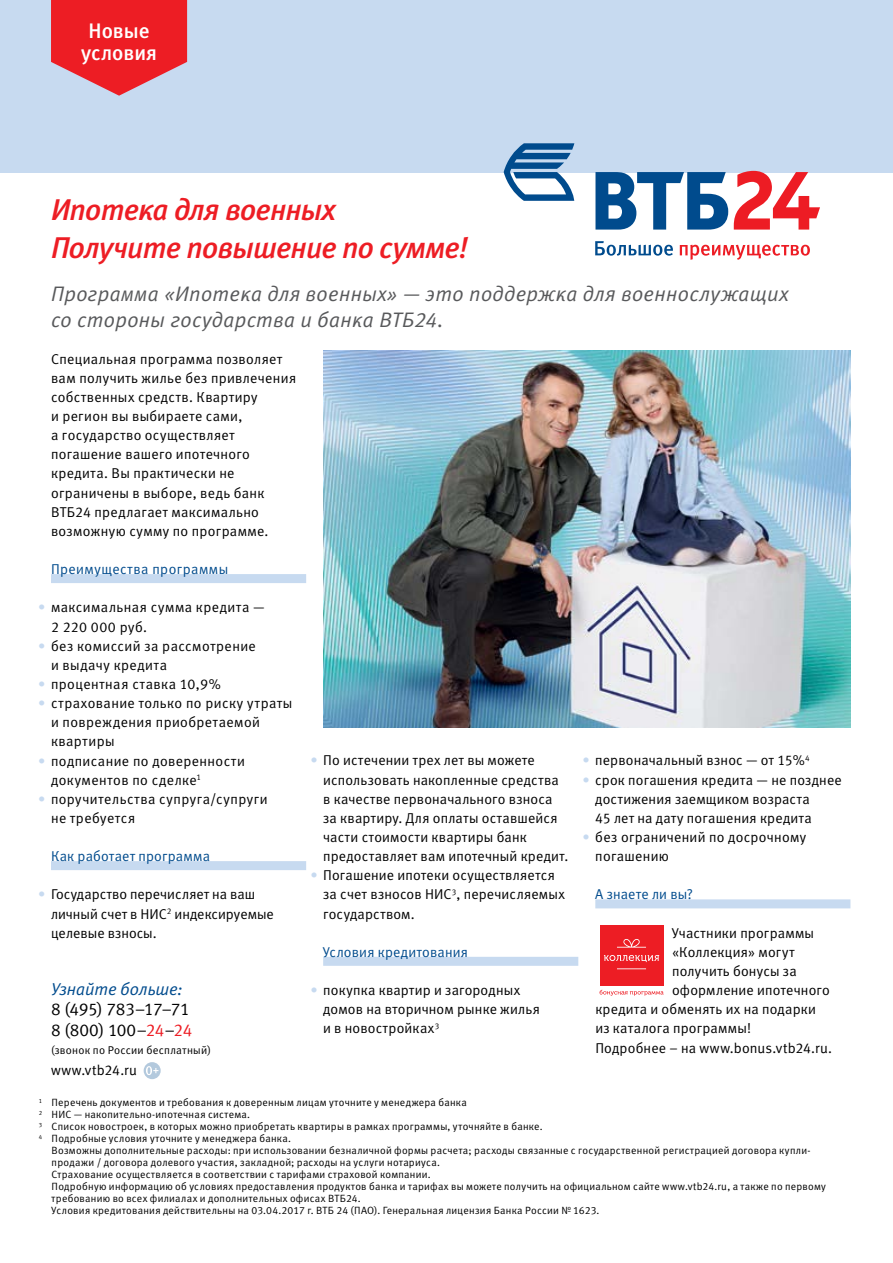
<style>
.page{position:relative;width:893px;height:1263px;background:#fff}
.page>*{position:absolute;margin:0;border:0;box-sizing:border-box;transform-origin:0 0}
.t1{font:italic 30px/37.5px "Meta Medium Cyr LF";letter-spacing:-.025em;color:#ed1d24}
.t2{font:italic 21px/25.5px "Meta Normal Cyr LF";letter-spacing:.015em;color:#58595b}
.t3{font:21px/22.5px "Meta Medium Cyr LF";color:#fff;text-align:center}
.t4{font:17.25px/20.7px "Meta Normal Cyr LF";letter-spacing:-.025em;color:#000}
.t5{font:italic 17.25px "Meta Normal Cyr LF";color:#004b8d}
.t6{font:14.25px/19.2px "Meta Normal Cyr LF";letter-spacing:.02em;color:#000}
.t7{font:14.25px "Meta Normal Cyr LF";letter-spacing:.02em;color:#004b8d}
.t8{font:14.25px/19.2px "Meta Normal Cyr LF";color:#000}
.t9{font:14.25px/19.2px "Meta Normal Cyr LF";letter-spacing:.04em;color:#000}
.t10{font:11.25px "Meta Normal Cyr LF";letter-spacing:.025em;color:#000}
.t11{font:10.5px/12px "Meta Normal Cyr LF";letter-spacing:.025em;color:#000}
.s1{color:#c7daf0}
.s2{color:#ed1d24}
</style>
<div class="page">
<div style="left:323px;top:957px;width:255px;height:9px;background:#c7daf0"></div>
<div style="left:595px;top:899px;width:255px;height:9px;background:#c7daf0"></div>
<div style="left:600px;top:925px;width:63px;height:60px;background:#ed1d24"></div>
<svg style="left:604px;top:955px;width:55px;height:7px"></svg>
<svg style="left:617px;top:968px;width:29px;height:1px"></svg>
<svg style="left:617px;top:939px;width:29px;height:9px"></svg>
<svg style="left:600px;top:990px;width:63px;height:6px"></svg>
<img style="left:323px;top:351px;width:527px;height:376px">
<svg style="left:144px;top:1062px;width:17px;height:17px"></svg>
<div style="left:0;top:0;width:893px;height:172px;background:#c7daf0"></div>
<svg style="left:595px;top:241px;width:78px;height:15px"></svg>
<svg style="left:680px;top:245px;width:130px;height:15px"></svg>
<svg style="left:504px;top:143px;width:224px;height:87px"></svg>
<svg style="left:734px;top:171px;width:86px;height:59px"></svg>
<div style="left:51px;top:574px;width:255px;height:9px;background:#c7daf0"></div>
<div style="left:51px;top:861px;width:255px;height:9px;background:#c7daf0"></div>
<svg style="left:51px;top:0;width:136px;height:96px"></svg>
<h2 class="t3" style="left:81px;top:19px;width:78px">Новые условия</h2>
<h1 class="t1" style="left:51px;top:191px;width:419px">Ипотека для военных<br>Получите повышение по сумме!</h1>
<h2 class="t2" style="left:51px;top:281px;width:739px">Программа «Ипотека для военных» — это поддержка для военнослужащих со стороны государства и банка ВТБ24.</h2>
<p class="t6" style="left:51px;top:349px;width:247px">Специальная программа позволяет вам получить жилье без привлечения собственных средств. Квартиру<br>и регион вы выбираете сами,<br>а государство осуществляет погашение вашего ипотечного кредита. Вы практически не ограничены в выборе, ведь банк<br>ВТБ24 предлагает максимально возможную сумму по программе.</p>
<p class="t7" style="left:51px;top:561px;width:179px">Преимущества программы</p>
<p class="t6" style="left:51px;top:598px;width:215px;text-indent:-13px"><span class="s1">•</span> максимальная сумма кредита —<br>2 220 000 руб.</p>
<p class="t6" style="left:51px;top:636px;width:206px;text-indent:-13px"><span class="s1">•</span> без комиссий за рассмотрение и выдачу кредита</p>
<p class="t6" style="left:38px;top:674px;width:184px"><span class="s1">•</span> процентная ставка 10,9%</p>
<p class="t6" style="left:51px;top:693px;width:243px;text-indent:-13px"><span class="s1">•</span> страхование только по риску утраты и повреждения приобретаемой квартиры</p>
<p class="t6" style="left:51px;top:751px;width:195px;text-indent:-13px"><span class="s1">•</span> подписание по доверенности документов по сделке<sup>1</sup></p>
<p class="t9" style="left:51px;top:789px;width:218px;text-indent:-13px"><span class="s1">•</span> поручительства супруга/супруги не требуется</p>
<p class="t7" style="left:51px;top:848px;width:161px">Как работает программа</p>
<p class="t8" style="left:51px;top:885px;width:224px;text-indent:-13px"><span class="s1">•</span> Государство перечисляет на ваш личный счет в НИС<sup>2</sup> индексируемые целевые взносы.</p>
<p class="t5" style="left:51px;top:979px;width:133px">Узнайте больше:</p>
<p class="t4" style="left:51px;top:999px;width:143px">8 (495) 783–17–71<br>8 (800) 100–<span class="s2">24</span>–<span class="s2">24</span></p>
<p class="t10" style="left:51px;top:1044px;width:161px">(звонок по России бесплатный)</p>
<p class="t6" style="left:51px;top:1060px;width:88px">www.vtb24.ru</p>
<p class="t6" style="left:323px;top:751px;width:247px;text-indent:-13px"><span class="s1">•</span> По истечении трех лет вы можете использовать накопленные средства в качестве первоначального взноса за квартиру. Для оплаты оставшейся части стоимости квартиры банк предоставляет вам ипотечный кредит.</p>
<p class="t6" style="left:323px;top:866px;width:243px;text-indent:-13px"><span class="s1">•</span> Погашение ипотеки осуществляется за счет взносов НИС<sup>3</sup>, перечисляемых государством.</p>
<p class="t7" style="left:323px;top:944px;width:146px">Условия кредитования</p>
<p class="t6" style="left:323px;top:980px;width:218px;text-indent:-13px"><span class="s1">•</span> покупка квартир и загородных домов на вторичном рынке жилья и в новостройках<sup>3</sup></p>
<p class="t6" style="left:583px;top:751px;width:229px"><span class="s1">•</span> первоначальный взнос — от 15%<sup>4</sup></p>
<p class="t6" style="left:595px;top:770px;width:248px;text-indent:-13px"><span class="s1">•</span> срок погашения кредита — не позднее достижения заемщиком возраста<br>45 лет на дату погашения кредита</p>
<p class="t6" style="left:595px;top:827px;width:212px;text-indent:-13px"><span class="s1">•</span> без ограничений по досрочному погашению</p>
<p class="t7" style="left:595px;top:886px;width:99px">А знаете ли вы?</p>
<p class="t6" style="left:672px;top:923px;width:144px">Участники программы</p>
<p class="t6" style="left:672px;top:942px;width:124px">«Коллекция» могут</p>
<p class="t6" style="left:672px;top:961px;width:126px">получить бонусы за</p>
<p class="t6" style="left:672px;top:980px;width:159px">оформление ипотечного</p>
<p class="t6" style="left:595px;top:1000px;width:222px">кредита и обменять их на подарки</p>
<p class="t6" style="left:595px;top:1019px;width:157px">из каталога программы!</p>
<p class="t6" style="left:595px;top:1038px;width:238px">Подробнее – на www.bonus.vtb24.ru.</p>
<p class="t11" style="left:39px;top:1096px;width:505px"><sup>1</sup> Перечень документов и требования к доверенным лицам уточните у менеджера банка<br><sup>2</sup> НИС — накопительно-ипотечная система.<br><sup>3</sup> Список новостроек, в которых можно приобретать квартиры в рамках программы, уточняйте в банке.<br><sup>4</sup> Подробные условия уточните у менеджера банка.</p>
<p class="t11" style="left:52px;top:1144px;width:776px">Возможны дополнительные расходы: при использовании безналичной формы расчета; расходы связанные с государственной регистрацией договора купли&shy;продажи / договора долевого участия, закладной; расходы на услуги нотариуса.<br>Страхование осуществляется в соответствии с тарифами страховой компании.<br>Подробную информацию об условиях предоставления продуктов банка и тарифах вы можете получить на официальном сайте www.vtb24.ru, а также по первому требованию во всех филиалах и дополнительных офисах ВТБ24.<br>Условия кредитования действительны на 03.04.2017 г. ВТБ 24 (ПАО). Генеральная лицензия Банка России № 1623.</p>
</div>
